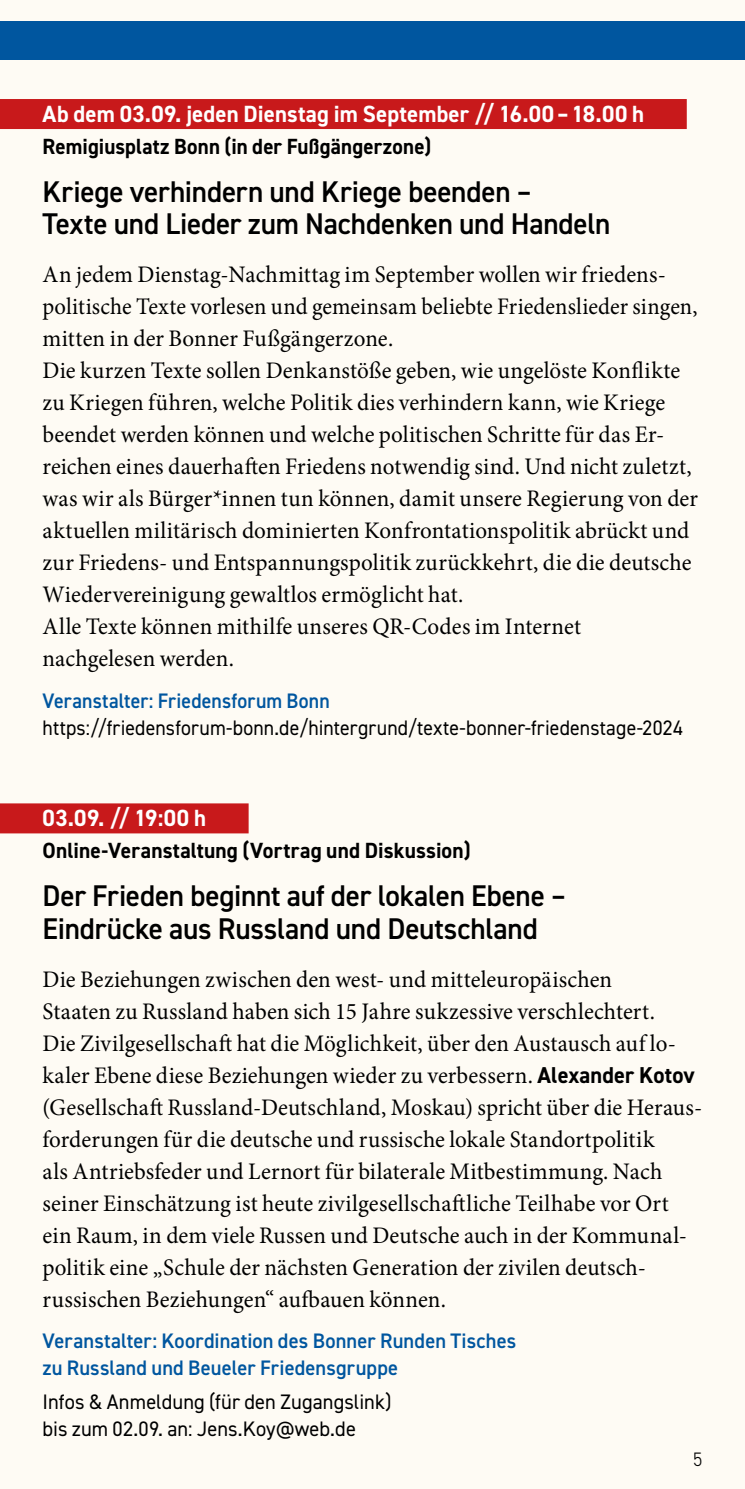
<style>
.page{position:relative;width:745px;height:1489px;background:#fff}
.page>*{position:absolute;margin:0;border:0;box-sizing:border-box;transform-origin:0 0}
.u1{font:600 30px/32px "DIN2014";letter-spacing:-.005em;color:#000}
.txt{font:23.75px/32px "Minion Pro";letter-spacing:.005em;color:#000}
.ZeitTermin{font:700 23.5px "DIN2014";letter-spacing:.01em;color:#fff}
.ortTermin{font:700 22px "DIN2014";letter-spacing:.01em;color:#000}
.ortTermin-2{font:700 22px "DIN2014";letter-spacing:.01em;color:#000;scale:.95 1}
.veranstalter_01{font:21px/27px "DIN2014";letter-spacing:.005em;color:#000;scale:.94 1}
.veranstalter_01-2{font:600 21px/27px "DIN2014";letter-spacing:.01em;color:#00569f}
.veranstalter_01-3{font:21px/27px "DIN2014";letter-spacing:.005em;color:#000}
.t1{font:300 19.5px "DIN2014";color:#000}
.s1{font-weight:600;color:#00569f}
.s2{font-family:"DIN2014";font-weight:700;font-size:23px}
</style>
<div class="page">
<div style="left:0;top:0;width:744px;height:1488px;background:#fefbf4"></div>
<div style="left:0;top:99px;width:686px;height:30px;background:#c8191b"></div>
<div style="left:0;top:803px;width:248px;height:30px;background:#c8191b"></div>
<div style="left:0;top:21px;width:744px;height:39px;background:#00569f"></div>
<p class="ZeitTermin" style="left:43px;top:98px;width:602px">Ab dem 03.09. jeden Dienstag im September // 16.00–18.00 h</p>
<p class="ortTermin-2" style="left:43px;top:132px;width:410px">Remigiusplatz Bonn (in der Fußgängerzone)</p>
<p class="u1" style="left:43px;top:175px;width:569px">Kriege verhindern und Kriege beenden –<br>Texte und Lieder zum Nachdenken und Handeln</p>
<p class="txt" style="left:43px;top:259px;width:656px">An jedem Dienstag-Nachmittag im September wollen wir friedens&shy;politische Texte vorlesen und gemeinsam beliebte Friedenslieder singen, mitten in der Bonner Fußgängerzone.</p>
<p class="txt" style="left:43px;top:355px;width:656px">Die kurzen Texte sollen Denkanstöße geben, wie ungelöste Konflikte zu Kriegen führen, welche Politik dies verhindern kann, wie Kriege beendet werden können und welche politischen Schritte für das Er&shy;reichen eines dauerhaften Friedens notwendig sind. Und nicht zuletzt, was wir als Bürger*innen tun können, damit unsere Regierung von der aktuellen militärisch dominierten Konfrontationspolitik abrückt und zur Friedens- und Entspannungspolitik zurückkehrt, die die deutsche Wiedervereinigung gewaltlos ermöglicht hat.</p>
<p class="txt" style="left:43px;top:611px;width:539px">Alle Texte können mithilfe unseres QR-Codes im Internet nachgelesen werden.</p>
<p class="veranstalter_01" style="left:43px;top:686px;width:682px"><span class="s1">Veranstalter: Friedensforum Bonn </span>https://friedensforum-bonn.de/hintergrund/texte-bonner-friedenstage-2024</p>
<p class="ZeitTermin" style="left:43px;top:802px;width:165px">03.09. // 19:00 h</p>
<p class="ortTermin" style="left:43px;top:836px;width:429px">Online-Veranstaltung (Vortrag und Diskussion)</p>
<p class="u1" style="left:43px;top:879px;width:524px">Der Frieden beginnt auf der lokalen Ebene –<br>Eindrücke aus Russland und Deutschland</p>
<p class="txt" style="left:43px;top:963px;width:661px">Die Beziehungen zwischen den west- und mitteleuropäischen<br>Staaten zu Russland haben sich 15 Jahre sukzessive verschlechtert.<br>Die Zivilgesellschaft hat die Möglichkeit, über den Austausch auf lo&shy;kaler Ebene diese Beziehungen wieder zu verbessern. <span class="s2">Alexander Kotov </span>(Gesellschaft Russland-Deutschland, Moskau) spricht über die Heraus&shy;forderungen für die deutsche und russische lokale Standortpolitik<br>als Antriebsfeder und Lernort für bilaterale Mitbestimmung. Nach seiner Einschätzung ist heute zivilgesellschaftliche Teilhabe vor Ort ein Raum, in dem viele Russen und Deutsche auch in der Kommunal&shy;politik eine „Schule der nächsten Generation der zivilen deutsch&shy;russischen Beziehungen“ aufbauen können.</p>
<p class="veranstalter_01-2" style="left:43px;top:1326px;width:475px">Veranstalter: Koordination des Bonner Runden Tisches zu Russland und Beueler Friedensgruppe</p>
<p class="veranstalter_01-3" style="left:43px;top:1387px;width:350px">Infos &amp; Anmeldung (für den Zugangslink) bis zum 02.09. an: Jens.Koy@web.de</p>
<p class="t1" style="left:692px;top:1447px;width:11px">5</p>
</div>
